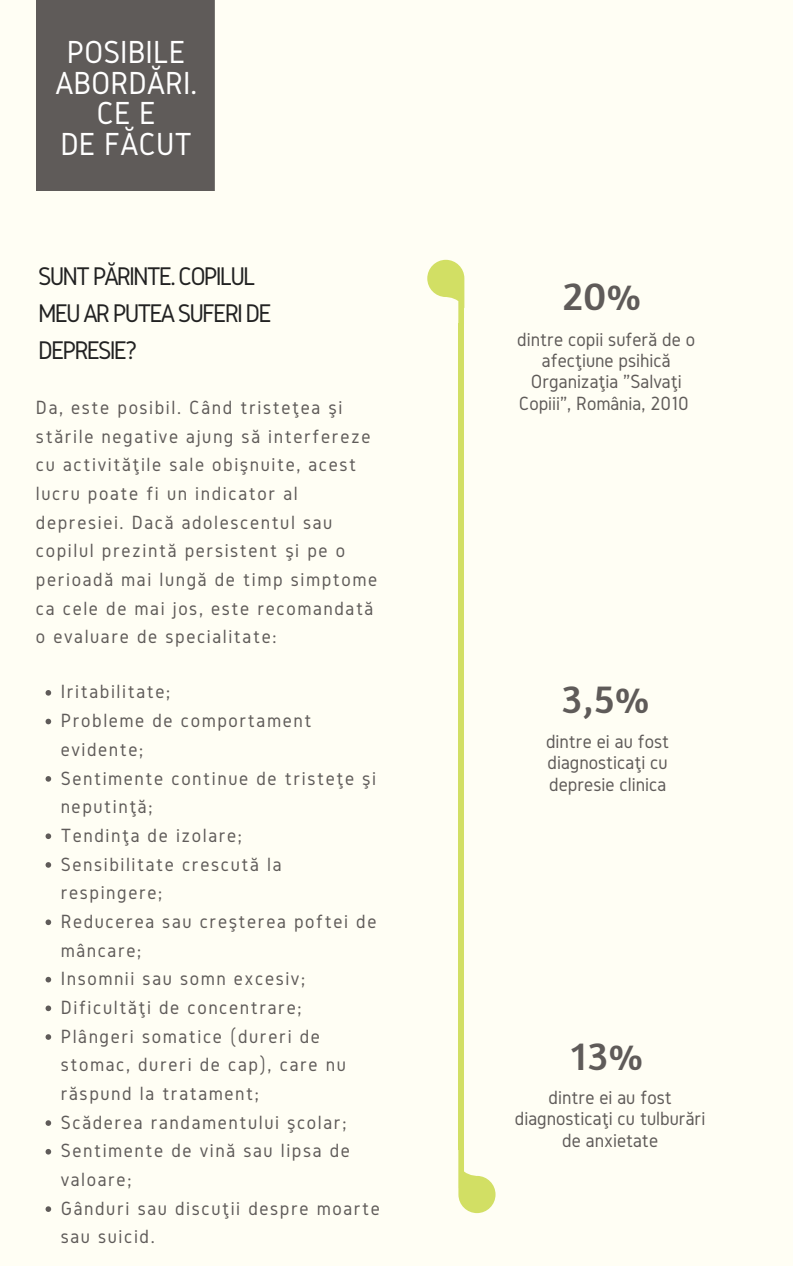
<style>
.page{position:relative;width:793px;height:1266px;background:#fff}
.page>*{position:absolute;margin:0;border:0;box-sizing:border-box;transform-origin:0 0}
.t1{font:41.4px "Amaranth";color:#5f5b59}
.t2{font:33.15px/30.4px "Gidole";color:#fff;text-align:center}
.t3{font:26.55px/37.1px "Gidole";letter-spacing:-.075em;color:#222}
.t4{font:19.88px/28.7px "Gidole";letter-spacing:.08em;color:#5f5b59}
.t5{font:19.88px/21.4px "Gidole";color:#5f5b59;text-align:center}
</style>
<div class="page">
<div style="left:0;top:0;width:793px;height:1265px;background:#fffef4"></div>
<div style="left:36px;top:0;width:179px;height:191px;background:#5f5b59"></div>
<div style="left:458px;top:323px;width:6px;height:826px;background:#d2df64"></div>
<svg style="left:427px;top:260px;width:37px;height:63px"></svg>
<svg style="left:458px;top:1149px;width:37px;height:64px"></svg>
<svg style="left:46px;top:690px;width:5px;height:5px"></svg>
<svg style="left:46px;top:719px;width:5px;height:5px"></svg>
<svg style="left:46px;top:776px;width:5px;height:5px"></svg>
<svg style="left:46px;top:833px;width:5px;height:6px"></svg>
<svg style="left:46px;top:862px;width:5px;height:5px"></svg>
<svg style="left:46px;top:919px;width:5px;height:6px"></svg>
<svg style="left:46px;top:977px;width:5px;height:5px"></svg>
<svg style="left:46px;top:1005px;width:5px;height:6px"></svg>
<svg style="left:46px;top:1034px;width:5px;height:6px"></svg>
<svg style="left:46px;top:1120px;width:5px;height:6px"></svg>
<svg style="left:46px;top:1149px;width:5px;height:5px"></svg>
<svg style="left:46px;top:1206px;width:5px;height:6px"></svg>
<h2 class="t2" style="left:55px;top:37px;width:143px">POSIBILE<br>ABORDĂRI.<br>CE E<br>DE FĂCUT</h2>
<h3 class="t3" style="left:38px;top:257px;width:235px">SUNT PĂRINTE. COPILUL<br>MEU AR PUTEA SUFERI DE<br>DEPRESIE?</h3>
<p class="t4" style="left:36px;top:393px;width:343px">Da, este posibil. Când tristeţea şi stările negative ajung să interfereze cu activităţile sale obişnuite, acest lucru poate fi un indicator al depresiei. Dacă adolescentul sau copilul prezintă persistent şi pe o perioadă mai lungă de timp simptome ca cele de mai jos, este recomandată o evaluare de specialitate:</p>
<p class="t4" style="left:61px;top:677px;width:321px">Iritabilitate;<br>Probleme de comportament evidente;<br>Sentimente continue de tristeţe şi neputinţă;<br>Tendinţa de izolare;<br>Sensibilitate crescută la respingere;<br>Reducerea sau creşterea poftei de mâncare;<br>Insomnii sau somn excesiv;<br>Dificultăţi de concentrare;<br>Plângeri somatice (dureri de stomac, dureri de cap), care nu răspund la tratament;<br>Scăderea randamentului şcolar;<br>Sentimente de vină sau lipsa de valoare;<br>Gânduri sau discuţii despre moarte sau suicid.</p>
<h1 class="t1" style="left:563px;top:269px;width:80px">20%</h1>
<p class="t5" style="left:517px;top:328px;width:179px">dintre copii suferă de o afecţiune psihică<br>Organizaţia ”Salvaţi<br>Copiii”, România, 2010</p>
<h1 class="t1" style="left:561px;top:672px;width:90px">3,5%</h1>
<p class="t4" style="left:546px;top:730px;width:125px;line-height:21.4px;text-align:justify">dintre ei au fost diagnosticaţi cu depresie clinica</p>
<h1 class="t1" style="left:571px;top:1029px;width:73px">13%</h1>
<p class="t5" style="left:515px;top:1086px;width:192px">dintre ei au fost diagnosticaţi cu tulburări de anxietate</p>
</div>
